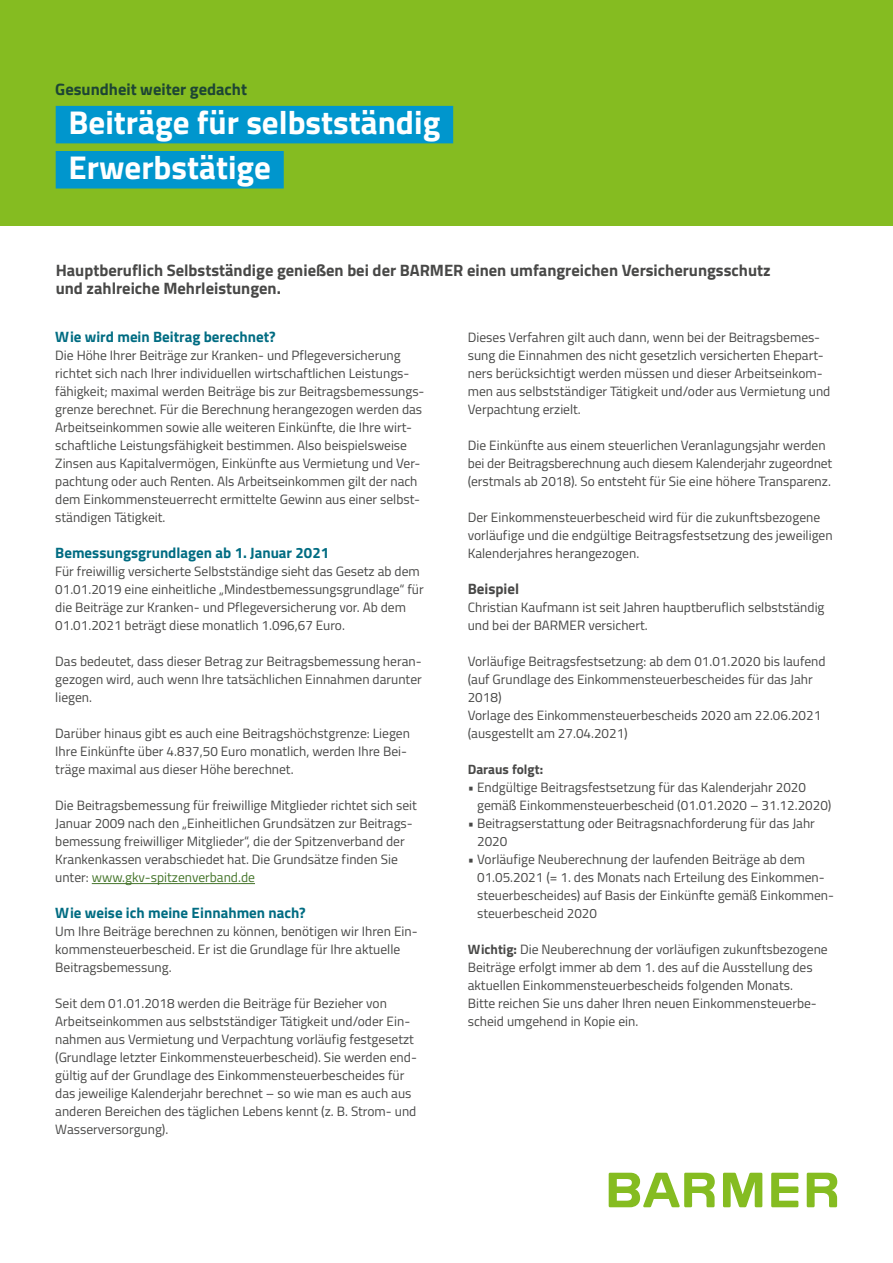
<style>
.page{position:relative;width:893px;height:1263px;background:#fff}
.page>*{position:absolute;margin:0;border:0;box-sizing:border-box;transform-origin:0 0}
.H1__Balkenheadline_2{font:700 33px/44.8px "BGEK Titillium";color:#fff}
.Titel_Overline_Subli{font:700 16.5px/18.8px "BGEK Titillium";color:#484847}
.Titel_Overline_Subli-2{font:700 16.5px "BGEK Titillium";color:#1d4534}
.Barrierefrei_H2_Zw_1{font:700 15px "BGEK Titillium";color:#006c82}
.Barrierefrei_Fließte{font:700 15px "BGEK Titillium";color:#484847}
.Barrierefrei_Fließte-2{font:13.5px/18px "BGEK Titillium";color:#484847}
.Barrierefrei_Fließte-3{font:700 13.5px "BGEK Titillium";color:#484847}
.s1{color:#45752b}
.s2{font-weight:700}
</style>
<div class="page">
<div style="left:0;top:0;width:893px;height:226px;background:#85bc21"></div>
<svg style="left:609px;top:1173px;width:228px;height:34px"></svg>
<hr style="left:92px;top:883px;width:163px;height:1px;background:#45752b">
<div style="left:56px;top:106px;width:397px;height:37px;background:#0096cd"></div>
<div style="left:56px;top:151px;width:228px;height:37px;background:#0096cd"></div>
<p class="Titel_Overline_Subli-2" style="left:55px;top:76px;width:193px">Gesundheit weiter gedacht</p>
<h1 class="H1__Balkenheadline_2" style="left:68px;top:98px;width:373px">Beiträge für selbstständig<br>Erwerbstätige</h1>
<p class="Titel_Overline_Subli" style="left:56px;top:260px;width:716px">Hauptberuflich Selbstständige genießen bei der BARMER einen umfangreichen Versicherungsschutz und zahlreiche Mehrleistungen.</p>
<h2 class="Barrierefrei_H2_Zw_1" style="left:55px;top:325px;width:222px">Wie wird mein Beitrag berechnet?</h2>
<p class="Barrierefrei_Fließte-2" style="left:55px;top:346px;width:371px">Die Höhe Ihrer Beiträge zur Kranken- und Pflegeversicherung richtet sich nach Ihrer individuellen wirtschaftlichen Leistungs‑ fähigkeit; maximal werden Beiträge bis zur Beitragsbemessungs&shy;grenze berechnet. Für die Berechnung herangezogen werden das Arbeitseinkommen sowie alle weiteren Einkünfte, die Ihre wirt&shy;schaftliche Leistungsfähigkeit bestimmen. Also beispielsweise Zinsen aus Kapitalvermögen, Einkünfte aus Vermietung und Ver&shy;pachtung oder auch Renten. Als Arbeitseinkommen gilt der nach dem Einkommensteuerrecht ermittelte Gewinn aus einer selbst&shy;ständigen Tätigkeit.</p>
<h2 class="Barrierefrei_H2_Zw_1" style="left:55px;top:541px;width:275px">Bemessungsgrundlagen ab 1. Januar 2021</h2>
<p class="Barrierefrei_Fließte-2" style="left:55px;top:562px;width:370px">Für freiwillig versicherte Selbstständige sieht das Gesetz ab dem 01.01.2019 eine einheitliche „Mindestbemessungsgrundlage“ für die Beiträge zur Kranken- und Pflegeversicherung vor. Ab dem 01.01.2021 beträgt diese monatlich 1.096,67 Euro.</p>
<p class="Barrierefrei_Fließte-2" style="left:55px;top:652px;width:368px;text-align:justify">Das bedeutet, dass dieser Betrag zur Beitragsbemessung heran&shy;gezogen wird, auch wenn Ihre tatsächlichen Einnahmen darunter liegen.</p>
<p class="Barrierefrei_Fließte-2" style="left:55px;top:724px;width:356px">Darüber hinaus gibt es auch eine Beitragshöchstgrenze: Liegen<br>Ihre Einkünfte über 4.837,50 Euro monatlich, werden Ihre Bei‑ träge maximal aus dieser Höhe berechnet.</p>
<p class="Barrierefrei_Fließte-2" style="left:55px;top:796px;width:363px">Die Beitragsbemessung für freiwillige Mitglieder richtet sich seit Januar 2009 nach den „Einheitlichen Grundsätzen zur Beitrags&shy;bemessung freiwilliger Mitglieder“, die der Spitzenverband der Krankenkassen verabschiedet hat. Die Grundsätze finden Sie unter: <span class="s1">www.gkv-spitzenverband.de</span></p>
<h2 class="Barrierefrei_H2_Zw_1" style="left:55px;top:901px;width:252px">Wie weise ich meine Einnahmen nach?</h2>
<p class="Barrierefrei_Fließte-2" style="left:55px;top:922px;width:364px">Um Ihre Beiträge berechnen zu können, benötigen wir Ihren Ein&shy;kommensteuerbescheid. Er ist die Grundlage für Ihre aktuelle<br>Beitragsbemessung.</p>
<p class="Barrierefrei_Fließte-2" style="left:55px;top:994px;width:363px">Seit dem 01.01.2018 werden die Beiträge für Bezieher von Arbeitseinkommen aus selbstständiger Tätigkeit und/oder Ein&shy;nahmen aus Vermietung und Verpachtung vorläufig festgesetzt (Grundlage letzter Einkommensteuerbescheid). Sie werden end&shy;gültig auf der Grundlage des Einkommensteuerbescheides für das jeweilige Kalenderjahr berechnet – so wie man es auch aus anderen Bereichen des täglichen Lebens kennt (z. B. Strom- und Wasserversorgung).</p>
<p class="Barrierefrei_Fließte-2" style="left:468px;top:328px;width:364px">Dieses Verfahren gilt auch dann, wenn bei der Beitragsbemes&shy;sung die Einnahmen des nicht gesetzlich versicherten Ehepart&shy;ners berücksichtigt werden müssen und dieser Arbeitseinkom&shy;men aus selbstständiger Tätigkeit und/oder aus Vermietung und Verpachtung erzielt.</p>
<p class="Barrierefrei_Fließte-2" style="left:468px;top:436px;width:366px">Die Einkünfte aus einem steuerlichen Veranlagungsjahr werden bei der Beitragsberechnung auch diesem Kalenderjahr zugeordnet (erstmals ab 2018). So entsteht für Sie eine höhere Transparenz.</p>
<p class="Barrierefrei_Fließte-2" style="left:468px;top:508px;width:366px">Der Einkommensteuerbescheid wird für die zukunftsbezogene vorläufige und die endgültige Beitragsfestsetzung des jeweiligen<br>Kalenderjahres herangezogen.</p>
<p class="Barrierefrei_Fließte" style="left:468px;top:577px;width:53px">Beispiel</p>
<p class="Barrierefrei_Fließte-2" style="left:468px;top:598px;width:358px">Christian Kaufmann ist seit Jahren hauptberuflich selbstständig und bei der BARMER versichert.</p>
<p class="Barrierefrei_Fließte-2" style="left:468px;top:652px;width:359px">Vorläufige Beitragsfestsetzung: ab dem 01.01.2020 bis laufend (auf Grundlage des Einkommensteuerbescheides für das Jahr 2018)<br>Vorlage des Einkommensteuerbescheids 2020 am 22.06.2021 (ausgestellt am 27.04.2021)</p>
<p class="Barrierefrei_Fließte-3" style="left:468px;top:759px;width:77px">Daraus folgt:</p>
<p class="Barrierefrei_Fließte-2" style="left:477px;top:778px;width:356px;text-indent:-9px">• Endgültige Beitragsfestsetzung für das Kalenderjahr 2020 gemäß Einkommensteuerbescheid (01.01.2020 – 31.12.2020)</p>
<p class="Barrierefrei_Fließte-2" style="left:477px;top:814px;width:339px;text-indent:-9px">• Beitragserstattung oder Beitragsnachforderung für das Jahr<br>2020</p>
<p class="Barrierefrei_Fließte-2" style="left:477px;top:850px;width:358px;text-indent:-9px">• Vorläufige Neuberechnung der laufenden Beiträge ab dem 01.05.2021 (= 1. des Monats nach Erteilung des Einkommen&shy;steuerbescheides) auf Basis der Einkünfte gemäß Einkommen&shy;steuerbescheid 2020</p>
<p class="Barrierefrei_Fließte-2" style="left:468px;top:940px;width:361px"><span class="s2">Wichtig:</span> Die Neuberechnung der vorläufigen zukunftsbezogene<br>Beiträge erfolgt immer ab dem 1. des auf die Ausstellung des aktuellen Einkommensteuerbescheids folgenden Monats.</p>
<p class="Barrierefrei_Fließte-2" style="left:468px;top:994px;width:351px">Bitte reichen Sie uns daher Ihren neuen Einkommensteuerbe&shy;scheid umgehend in Kopie ein.</p>
</div>
